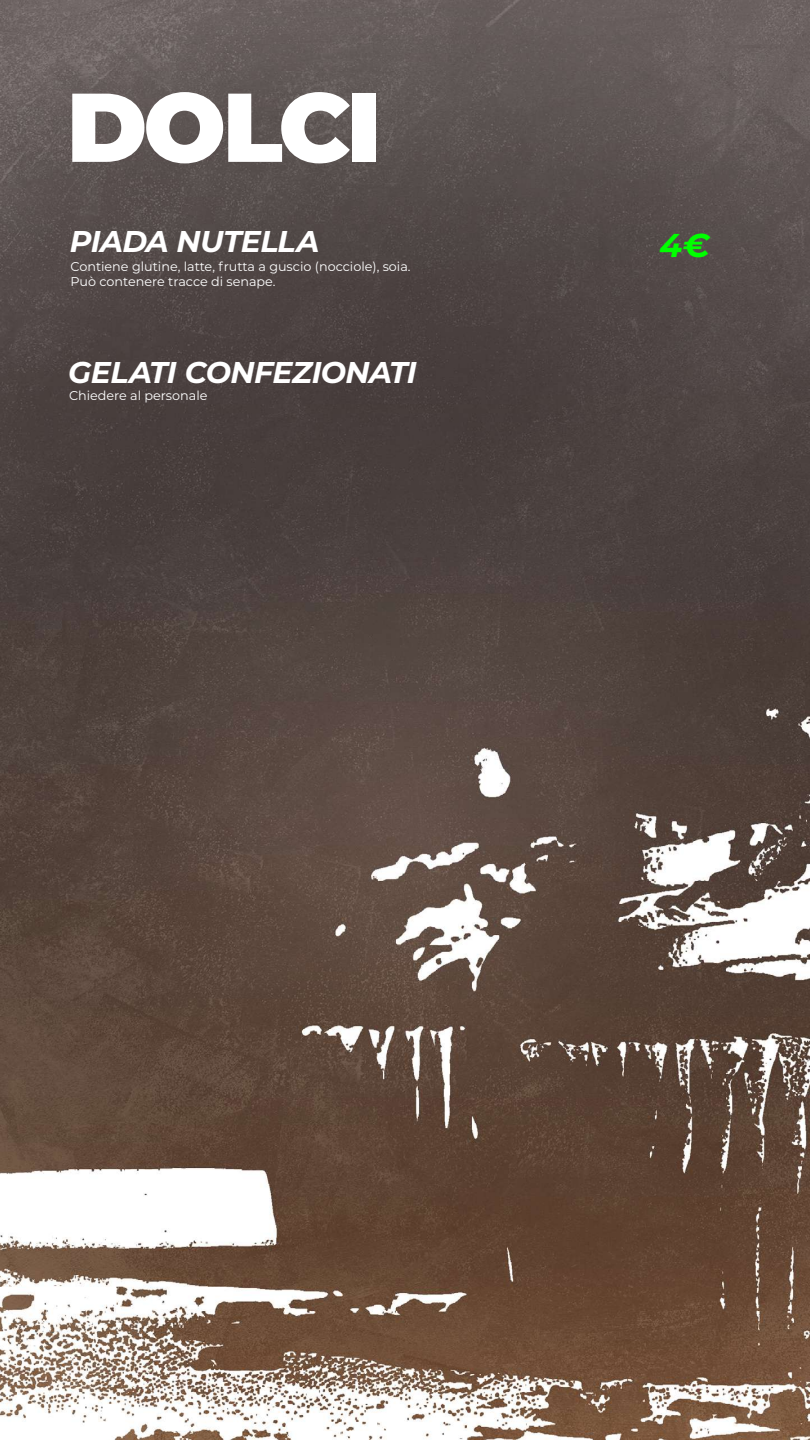
<style>
.page{position:relative;width:810px;height:1440px;background:#fff}
.page>*{position:absolute;margin:0;border:0;box-sizing:border-box;transform-origin:0 0}
.t1{font:900 97.5px "Montserrat";letter-spacing:-.04em;color:#fff}
.t2{font:italic 700 33px "Montserrat";color:#0f0}
.t3{font:italic 700 30px "Montserrat";letter-spacing:-.025em;color:#fff}
.t4{font:12.75px/15.3px "Montserrat";color:#fff}
</style>
<div class="page">
<img style="left:0;top:0;width:810px;height:1440px">
<h1 class="t1" style="left:67px;top:54px;width:316px">DOLCI</h1>
<h3 class="t3" style="left:70px;top:220px;width:251px">PIADA NUTELLA</h3>
<h2 class="t2" style="left:659px;top:221px;width:52px">4€</h2>
<p class="t4" style="left:70px;top:258px;width:342px">Contiene glutine, latte, frutta a guscio (nocciole), soia.<br>Può contenere tracce di senape.</p>
<h3 class="t3" style="left:68px;top:350px;width:350px">GELATI CONFEZIONATI</h3>
<p class="t4" style="left:69px;top:387px;width:140px">Chiedere al personale</p>
</div>
